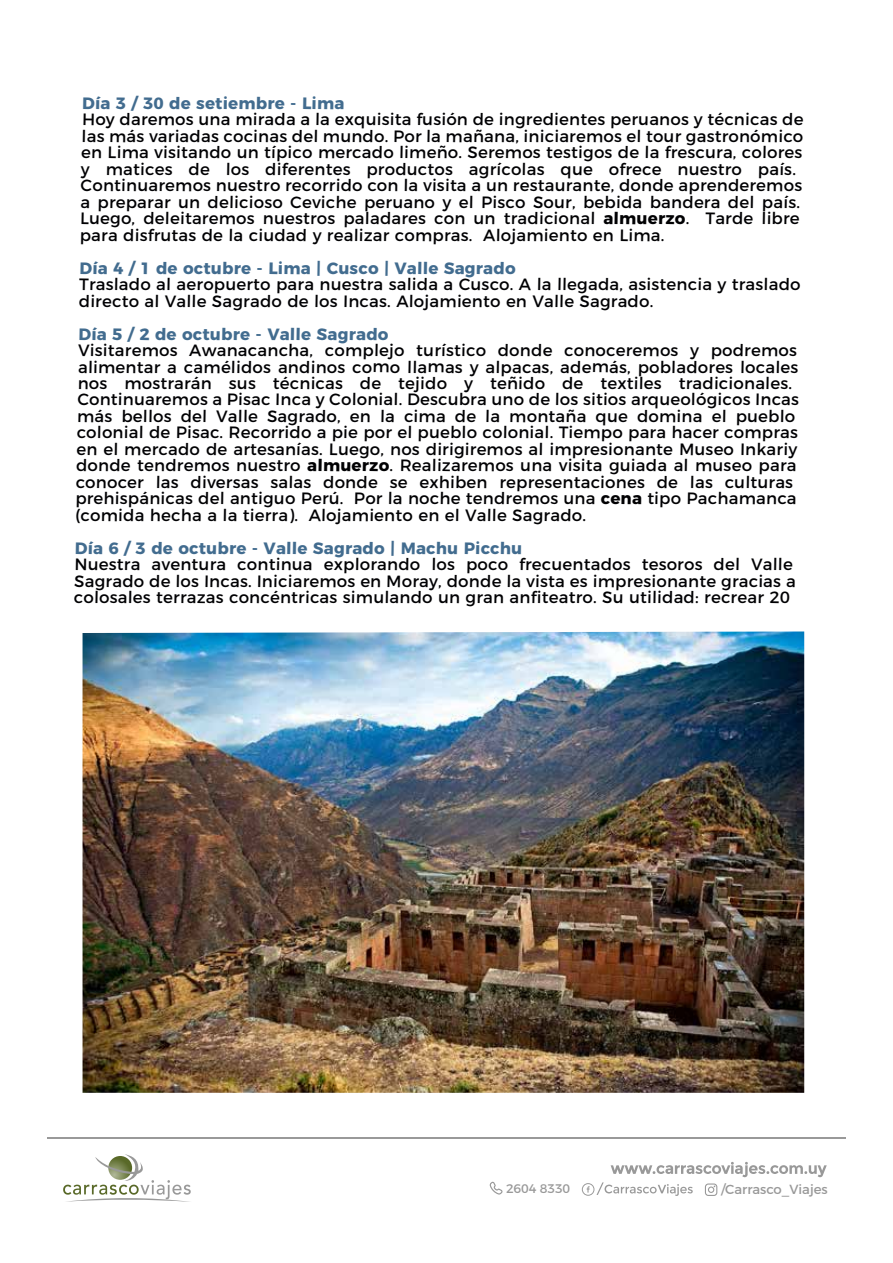
<style>
.page{position:relative;width:893px;height:1263px;background:#fff}
.page>*{position:absolute;margin:0;border:0;box-sizing:border-box;transform-origin:0 0}
.t1{font:16.5px/16.6px "Montserrat";color:#010103}
.t2{font:700 16.5px "Montserrat";color:#426c8f}
.t3{font:13.2px "Montserrat";color:#999}
.t4{font:12.45px "Montserrat";letter-spacing:-.01em;color:#999}
.s1{font-weight:700}
</style>
<div class="page">
<img style="left:83px;top:631px;width:721px;height:462px">
<svg style="left:63px;top:1154px;width:128px;height:48px"></svg>
<hr style="left:47px;top:1137px;width:799px;height:1px;background:#999">
<svg style="left:489px;top:1182px;width:13px;height:12px"></svg>
<svg style="left:582px;top:1162px;width:245px;height:34px"></svg>
<p class="t2" style="left:83px;top:87px;width:264px;rotate:1deg">Día 3 / 30 de setiembre - Lima</p>
<p class="t1" style="left:82px;top:104px;width:723px;rotate:1deg">Hoy daremos una mirada a la exquisita fusión de ingredientes peruanos y técnicas de las más variadas cocinas del mundo. Por la mañana, iniciaremos el tour gastronómico en Lima visitando un típico mercado limeño. Seremos testigos de la frescura, colores y matices de los diferentes productos agrícolas que ofrece nuestro país.<br>Continuaremos nuestro recorrido con la visita a un restaurante, donde aprenderemos a preparar un delicioso Ceviche peruano y el Pisco Sour, bebida bandera del país.<br>Luego, deleitaremos nuestros paladares con un tradicional <sup>almuerzo</sup>. Tarde libre para disfrutas de la ciudad y realizar compras. Alojamiento en Lima.</p>
<p class="t2" style="left:80px;top:250px;width:438px;rotate:1deg">Día 4 / 1 de octubre - Lima | Cusco | Valle Sagrado</p>
<p class="t1" style="left:79px;top:268px;width:723px;line-height:17.7px;rotate:1deg">Traslado al aeropuerto para nuestra salida a Cusco. A la llegada, asistencia y traslado directo al Valle Sagrado de los Incas. Alojamiento en Valle Sagrado.</p>
<p class="t2" style="left:79px;top:317px;width:311px;rotate:1deg">Día 5 / 2 de octubre - Valle Sagrado</p>
<p class="t1" style="left:78px;top:335px;width:723px;rotate:1deg">Visitaremos Awanacancha, complejo turístico donde conoceremos y podremos alimentar a camélidos andinos como llamas y alpacas, además, pobladores locales nos mostrarán sus técnicas de tejido y teñido de textiles tradicionales.<br>Continuaremos a Pisac Inca y Colonial. Descubra uno de los sitios arqueológicos Incas más bellos del Valle Sagrado, en la cima de la montaña que domina el pueblo colonial de Pisac. Recorrido a pie por el pueblo colonial. Tiempo para hacer compras en el mercado de artesanías. Luego, nos dirigiremos al impresionante Museo Inkariy donde tendremos nuestro <span class="s1">almuerzo</span>. Realizaremos una visita guiada al museo para conocer las diversas salas donde se exhiben representaciones de las culturas prehispánicas del antiguo Perú. Por la noche tendremos una <sup>cena</sup> tipo Pachamanca (comida hecha a la tierra). Alojamiento en el Valle Sagrado.</p>
<p class="t2" style="left:75px;top:530px;width:449px;rotate:1deg">Día 6 / 3 de octubre - Valle Sagrado | Machu Picchu</p>
<p class="t1" style="left:75px;top:549px;width:723px;rotate:1deg">Nuestra aventura continua explorando los poco frecuentados tesoros del Valle<br>Sagrado de los Incas. Iniciaremos en Moray, donde la vista es impresionante gracias a colosales terrazas concéntricas simulando un gran anfiteatro. Su utilidad: recrear 20</p>
<p class="t4" style="left:506px;top:1179px;width:66px">2604 8330</p>
<p class="t3" style="left:721px;top:1178px;width:108px">/Carrasco_Viajes</p>
</div>
